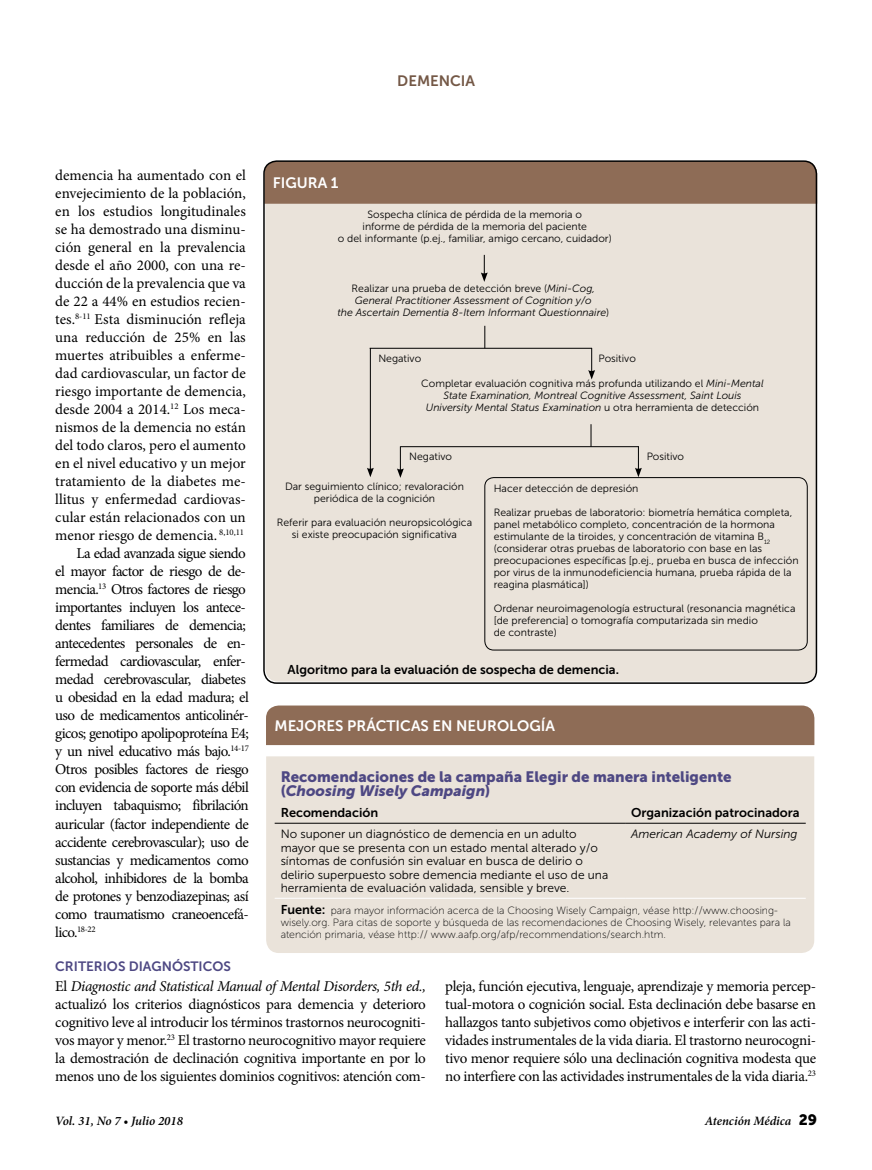
<style>
.page{position:relative;width:872px;height:1170px;background:#fff}
.page>*{position:absolute;margin:0;border:0;box-sizing:border-box;transform-origin:0 0}
.t1{font:15px/18px "Minion Pro";letter-spacing:-.03em;color:#000;text-align:justify}
.t2{font:15px "Minion Pro";color:#000}
.t3{font:15px/13.5px "Museo Sans 900";color:#4e4883}
.t4{font:15px "Minion Pro";letter-spacing:-.005em;color:#000}
.t5{font:15px "Museo Sans 700";color:#fff}
.t6{font:15px "Museo Sans 700";color:#745846}
.t7{font:13.5px "Museo Sans 700";color:#4e4883}
.t8{font:12.75px "Museo Sans 700";color:#000}
.t9{font:italic 600 12.75px "Minion Pro";letter-spacing:-.005em;color:#000}
.t10{font:12px/13.5px "Museo Sans 300";color:#000}
.t11{font:italic 12px "Museo Sans 300";color:#000}
.t12{font:10.5px/12px "Museo Sans 300";color:#000;text-align:center}
.t13{font:italic 10.5px/12px "Museo Sans 300";color:#000;text-align:center}
.t14{font:10.5px/12px "Museo Sans 100";color:#000}
.s1{font-style:italic}
.s2{font-style:normal}
.s3{font-family:"Museo Sans 700";font-size:12.75px}
.s4{font-family:"Museo Sans 900";font-weight:400;font-style:normal;font-size:15px}
</style>
<div class="page">
<div style="left:266px;top:756px;width:548px;height:196px;background:#eae3da"></div>
<div style="left:275px;top:764px;width:530px;height:179px;background:#eae3da"></div>
<hr style="left:275px;top:822px;width:350px;height:1px;background:#000">
<hr style="left:625px;top:822px;width:180px;height:1px;background:#000">
<hr style="left:275px;top:897px;width:350px;height:1px;background:#fff">
<hr style="left:625px;top:897px;width:180px;height:1px;background:#fff">
<div style="left:266px;top:705px;width:548px;height:40px;background:#8e6c56"></div>
<div style="left:265px;top:204px;width:551px;height:477px;background:#eae3da"></div>
<div style="left:484px;top:477px;width:323px;height:173px;border:1px solid #000;border-radius:9px"></div>
<svg style="left:484px;top:326px;width:1px;height:22px"></svg>
<svg style="left:590px;top:424px;width:1px;height:22px"></svg>
<hr style="left:370px;top:348px;width:222px;height:1px;background:#000">
<hr style="left:400px;top:446px;width:239px;height:1px;background:#000">
<hr style="left:370px;top:348px;width:1px;height:122px;background:#000">
<svg style="left:367px;top:467px;width:7px;height:10px"></svg>
<svg style="left:397px;top:446px;width:7px;height:32px"></svg>
<svg style="left:588px;top:348px;width:7px;height:31px"></svg>
<svg style="left:635px;top:446px;width:7px;height:31px"></svg>
<svg style="left:481px;top:255px;width:7px;height:27px"></svg>
<div style="left:266px;top:161px;width:551px;height:43px;background:#8e6c56"></div>
<div style="left:263px;top:160px;width:554px;height:523px;border:2px solid #000;border-radius:13px"></div>
<p class="t6" style="left:397px;top:72px;width:79px">DEMENCIA</p>
<p class="t2" style="left:55px;top:165px;width:192px">demencia ha aumentado con el</p>
<p class="t2" style="left:55px;top:183px;width:192px">envejecimiento de la población,</p>
<p class="t2" style="left:55px;top:201px;width:192px">en los estudios longitudinales</p>
<p class="t2" style="left:55px;top:219px;width:192px">se ha demostrado una disminu-</p>
<p class="t2" style="left:55px;top:237px;width:192px">ción general en la prevalencia</p>
<p class="t2" style="left:55px;top:255px;width:192px">desde el año 2000, con una re-</p>
<p class="t2" style="left:55px;top:273px;width:192px">ducción de la prevalencia que va</p>
<p class="t2" style="left:55px;top:291px;width:192px">de 22 a 44% en estudios recien-</p>
<p class="t2" style="left:55px;top:309px;width:192px">tes.<sup>8-11</sup> Esta disminución refleja</p>
<p class="t2" style="left:55px;top:327px;width:192px">una reducción de 25% en las</p>
<p class="t2" style="left:55px;top:345px;width:192px">muertes atribuibles a enferme-</p>
<p class="t2" style="left:55px;top:363px;width:192px">dad cardiovascular, un factor de</p>
<p class="t2" style="left:55px;top:381px;width:192px">riesgo importante de demencia,</p>
<p class="t2" style="left:55px;top:399px;width:192px">desde 2004 a 2014.<sup>12</sup> Los meca-</p>
<p class="t2" style="left:55px;top:417px;width:192px">nismos de la demencia no están</p>
<p class="t4" style="left:55px;top:435px;width:192px">del todo claros, pero el aumento</p>
<p class="t4" style="left:55px;top:453px;width:192px">en el nivel educativo y un mejor</p>
<p class="t2" style="left:55px;top:471px;width:192px">tratamiento de la diabetes me-</p>
<p class="t2" style="left:55px;top:489px;width:192px">llitus y enfermedad cardiovas-</p>
<p class="t2" style="left:55px;top:507px;width:192px">cular están relacionados con un</p>
<p class="t2" style="left:55px;top:525px;width:190px">menor riesgo de demencia. <sup>8,10,11</sup></p>
<p class="t1" style="left:77px;top:544px;width:171px">La edad avanzada sigue siendo</p>
<p class="t1" style="left:55px;top:562px;width:192px">el mayor factor de riesgo de de-</p>
<p class="t1" style="left:55px;top:580px;width:192px">mencia.<sup>13</sup> Otros factores de riesgo</p>
<p class="t1" style="left:55px;top:598px;width:192px">importantes incluyen los antece-</p>
<p class="t1" style="left:55px;top:616px;width:192px">dentes familiares de demencia;</p>
<p class="t1" style="left:55px;top:634px;width:192px">antecedentes personales de en-</p>
<p class="t1" style="left:55px;top:652px;width:192px">fermedad cardiovascular, enfer-</p>
<p class="t1" style="left:55px;top:670px;width:192px">medad cerebrovascular, diabetes</p>
<p class="t1" style="left:55px;top:688px;width:195px">u obesidad en la edad madura; el</p>
<p class="t1" style="left:55px;top:706px;width:195px">uso de medicamentos anticolinér-</p>
<p class="t1" style="left:55px;top:724px;width:195px">gicos; genotipo apolipoproteína E4;</p>
<p class="t1" style="left:55px;top:742px;width:195px">y un nivel educativo más bajo.<sup>14-17</sup></p>
<p class="t1" style="left:55px;top:760px;width:195px">Otros posibles factores de riesgo</p>
<p class="t1" style="left:55px;top:778px;width:195px">con evidencia de soporte más débil</p>
<p class="t1" style="left:55px;top:796px;width:195px">incluyen tabaquismo; fibrilación</p>
<p class="t1" style="left:55px;top:814px;width:195px">auricular (factor independiente de</p>
<p class="t1" style="left:55px;top:832px;width:195px">accidente cerebrovascular); uso de</p>
<p class="t1" style="left:55px;top:850px;width:195px">sustancias y medicamentos como</p>
<p class="t1" style="left:55px;top:868px;width:195px">alcohol, inhibidores de la bomba</p>
<p class="t1" style="left:55px;top:886px;width:195px">de protones y benzodiazepinas; así</p>
<p class="t1" style="left:55px;top:904px;width:195px">como traumatismo craneoencefá-</p>
<p class="t1" style="left:55px;top:922px;width:42px">lico.<sup>18-22</sup></p>
<p class="t7" style="left:55px;top:958px;width:176px">Criterios diagn ósticos</p>
<p class="t1" style="left:55px;top:976px;width:372px">El <span class="s1">Diagnostic and Statistical Manual of Mental Disorders, 5th ed., </span>actualizó los criterios diagnósticos para demencia y deterioro cognitivo leve al introducir los términos trastornos neurocogniti&shy;vos mayor y menor.<sup>23</sup> El trastorno neurocognitivo mayor requiere la demostración de declinación cognitiva importante en por lo menos uno de los siguientes dominios cognitivos: atención com-</p>
<p class="t1" style="left:445px;top:976px;width:372px">pleja, función ejecutiva, lenguaje, aprendizaje y memoria percep&shy;tual-motora o cognición social. Esta declinación debe basarse en hallazgos tanto subjetivos como objetivos e interferir con las acti&shy;vidades instrumentales de la vida diaria. El trastorno neurocogni&shy;tivo menor requiere sólo una declinación cognitiva modesta que no interfiere con las actividades instrumentales de la vida diaria.<sup>23</sup></p>
<p class="t5" style="left:273px;top:174px;width:67px">FIGURA 1</p>
<p class="t12" style="left:338px;top:209px;width:275px">Sospecha clínica de pérdida de la memoria o<br>informe de pérdida de la memoria del paciente<br>o del informante (p.ej., familiar, amigo cercano, cuidador)</p>
<p class="t13" style="left:337px;top:282px;width:273px"><span class="s2">Realizar una prueba de detección breve (</span>Mini-Cog,<br>General Practitioner Assessment of Cognition y/o<br>the Ascertain Dementia 8-Item Informant Questionnaire<span class="s2">)</span></p>
<p class="t12" style="left:378px;top:353px;width:44px">Negativo</p>
<p class="t12" style="left:598px;top:353px;width:39px">Positivo</p>
<p class="t13" style="left:421px;top:378px;width:344px"><span class="s2">Completar evaluación cognitiva más profunda utilizando el</span> Mini-Mental<br>State Examination, Montreal Cognitive Assessment, Saint Louis<br>University Mental Status Examination <span class="s2">u otra herramienta de detección</span></p>
<p class="t12" style="left:409px;top:450px;width:44px">Negativo</p>
<p class="t12" style="left:646px;top:450px;width:39px">Positivo</p>
<p class="t12" style="left:285px;top:480px;width:180px">Dar seguimiento clínico; revaloración periódica de la cognición</p>
<p class="t12" style="left:277px;top:516px;width:197px">Referir para evaluación neuropsicológica si existe preocupación significativa</p>
<p class="t12" style="left:494px;top:482px;width:146px">Hacer detección de depresión</p>
<p class="t12" style="left:494px;top:506px;width:306px;text-align:left">Realizar pruebas de laboratorio: biometría hemática completa, panel metabólico completo, concentración de la hormona estimulante de la tiroides, y concentración de vitamina B<sub>12 </sub>(considerar otras pruebas de laboratorio con base en las preocupaciones específicas [p.ej., prueba en busca de infección por virus de la inmunodeficiencia humana, prueba rápida de la reagina plasmática])</p>
<p class="t12" style="left:494px;top:602px;width:303px;text-align:left">Ordenar neuroimagenología estructural (resonancia magnética [de preferencia] o tomografía computarizada sin medio<br>de contraste)</p>
<p class="t8" style="left:288px;top:663px;width:333px">Algoritmo para la evaluación de sospecha de demencia.</p>
<p class="t5" style="left:274px;top:717px;width:282px">MEJORES PRÁCTICAS EN NEUROLOGÍA</p>
<p class="t3" style="left:281px;top:770px;width:452px">Recomendaciones de la campaña Elegir de manera inteligente (<span class="s1">Choosing Wisely Campaign</span>)</p>
<p class="t8" style="left:281px;top:805px;width:99px">Recomendación</p>
<p class="t8" style="left:631px;top:805px;width:170px">Organización patrocinadora</p>
<p class="t10" style="left:281px;top:827px;width:329px">No suponer un diagnóstico de demencia en un adulto mayor que se presenta con un estado mental alterado y/o síntomas de confusión sin evaluar en busca de delirio o delirio superpuesto sobre demencia mediante el uso de una herramienta de evaluación validada, sensible y breve.</p>
<p class="t11" style="left:631px;top:827px;width:168px">American Academy of Nursing</p>
<p class="t14" style="left:281px;top:904px;width:512px"><span class="s3">Fuente:</span> para mayor información acerca de la Choosing Wisely Campaign, véase http://www.choosing&shy;wisely.org. Para citas de soporte y búsqueda de las recomendaciones de Choosing Wisely, relevantes para la atención primaria, véase http:// www.aafp.org/afp/recommendations/search.htm.</p>
<p class="t9" style="left:55px;top:1113px;width:129px">Vol. 31, No 7 • Julio 2018</p>
<p class="t9" style="left:705px;top:1113px;width:114px">Atención Médica <span class="s4">29</span></p>
</div>
